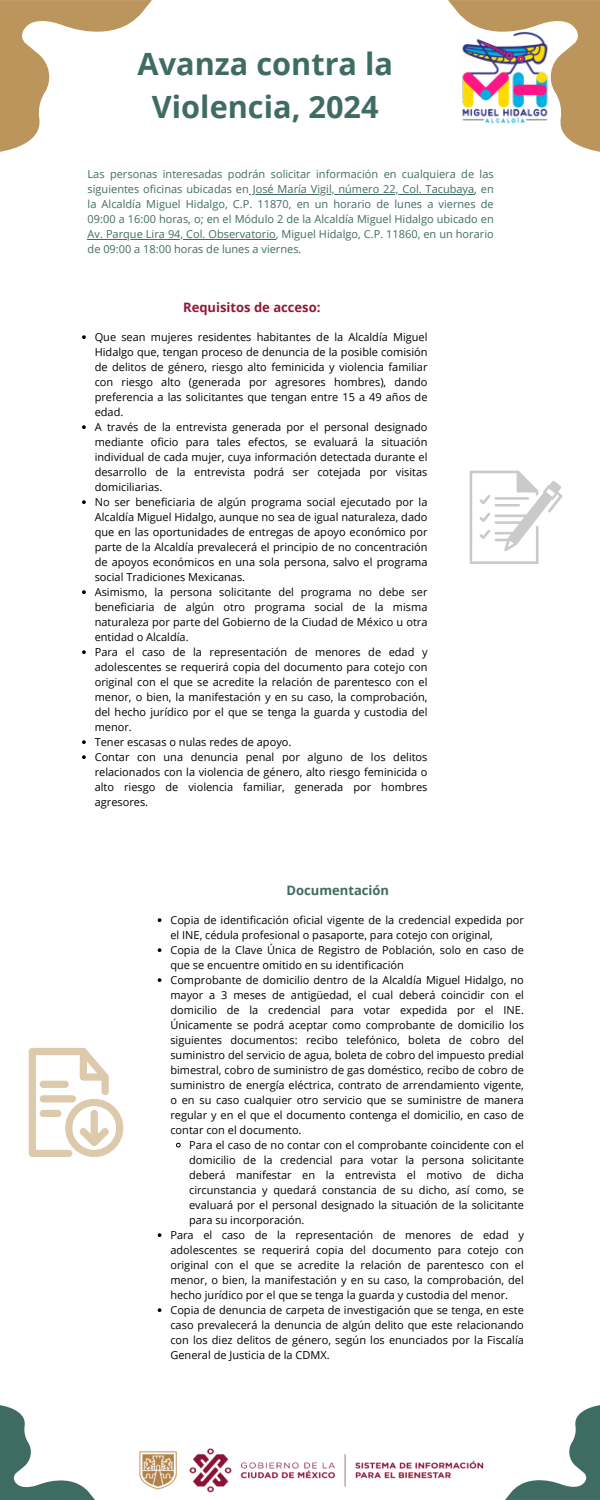
<style>
.page{position:relative;width:600px;height:1500px;background:#fff}
.page>*{position:absolute;margin:0;border:0;box-sizing:border-box;transform-origin:0 0}
.t1{font:700 30.7px/42.4px "Open Sans";color:#3f6c62;text-align:center}
.t2{font:700 13px "Open Sans";color:#8e1a37}
.t3{font:700 13px "Open Sans";color:#3f6c62}
.t4{font:11px/15px "Open Sans";color:#000;text-align:justify}
.t5{font:11px/15px "Open Sans";color:#3f6c62}
</style>
<div class="page">
<img style="left:139px;top:1448px;width:345px;height:45px">
<svg style="left:448px;top:0;width:152px;height:152px"></svg>
<svg style="left:470px;top:471px;width:93px;height:93px"></svg>
<svg style="left:0;top:1405px;width:95px;height:95px"></svg>
<svg style="left:505px;top:1405px;width:95px;height:95px"></svg>
<svg style="left:0;top:0;width:152px;height:152px"></svg>
<img style="left:459px;top:32px;width:92px;height:92px">
<svg style="left:82px;top:335px;width:4px;height:4px"></svg>
<svg style="left:82px;top:425px;width:4px;height:4px"></svg>
<svg style="left:82px;top:500px;width:4px;height:4px"></svg>
<svg style="left:82px;top:590px;width:4px;height:4px"></svg>
<svg style="left:82px;top:650px;width:4px;height:4px"></svg>
<svg style="left:82px;top:740px;width:4px;height:4px"></svg>
<svg style="left:82px;top:755px;width:4px;height:4px"></svg>
<svg style="left:29px;top:1048px;width:94px;height:109px"></svg>
<hr style="left:249px;top:194px;width:225px;height:1px;background:#3f6c62">
<hr style="left:88px;top:239px;width:188px;height:1px;background:#3f6c62">
<svg style="left:158px;top:918px;width:3px;height:4px"></svg>
<svg style="left:158px;top:948px;width:3px;height:4px"></svg>
<svg style="left:158px;top:978px;width:3px;height:4px"></svg>
<svg style="left:176px;top:1142px;width:5px;height:6px"></svg>
<svg style="left:158px;top:1233px;width:3px;height:4px"></svg>
<svg style="left:158px;top:1308px;width:3px;height:4px"></svg>
<p class="t1" style="left:138px;top:42px;width:257px">Avanza contra la<br>Violencia, 2024</p>
<p class="t5" style="left:88px;top:166px;width:408px">Las personas interesadas podrán solicitar información en cualquiera de las siguientes oficinas ubicadas en José María Vigil, número 22, Col. Tacubaya, en</p>
<p class="t5" style="left:88px;top:196px;width:408px">la Alcaldía Miguel Hidalgo, C.P. 11870, en un horario de lunes a viernes de<br>09:00 a 16:00 horas, o; en el Módulo 2 de la Alcaldía Miguel Hidalgo ubicado en</p>
<p class="t5" style="left:88px;top:226px;width:408px">Av. Parque Lira 94, Col. Observatorio, Miguel Hidalgo, C.P. 11860, en un horario de 09:00 a 18:00 horas de lunes a viernes.</p>
<p class="t2" style="left:183px;top:298px;width:139px">Requisitos de acceso:</p>
<p class="t4" style="left:95px;top:330px;width:334px">Que sean mujeres residentes habitantes de la Alcaldía Miguel Hidalgo que, tengan proceso de denuncia de la posible comisión de delitos de género, riesgo alto feminicida y violencia familiar con riesgo alto (generada por agresores hombres), dando preferencia a las solicitantes que tengan entre 15 a 49 años de edad.</p>
<h2 class="t4" style="left:95px;top:420px;width:334px">A través de la entrevista generada por el personal designado mediante oficio para tales efectos, se evaluará la situación individual de cada mujer, cuya información detectada durante el desarrollo de la entrevista podrá ser cotejada por visitas domiciliarias.</h2>
<p class="t4" style="left:95px;top:495px;width:334px">No ser beneficiaria de algún programa social ejecutado por la Alcaldía Miguel Hidalgo, aunque no sea de igual naturaleza, dado que en las oportunidades de entregas de apoyo económico por parte de la Alcaldía prevalecerá el principio de no concentración de apoyos económicos en una sola persona, salvo el programa social Tradiciones Mexicanas.</p>
<p class="t4" style="left:95px;top:585px;width:334px">Asimismo, la persona solicitante del programa no debe ser beneficiaria de algún otro programa social de la misma naturaleza por parte del Gobierno de la Ciudad de México u otra entidad o Alcaldía.</p>
<p class="t4" style="left:95px;top:645px;width:334px">Para el caso de la representación de menores de edad y adolescentes se requerirá copia del documento para cotejo con original con el que se acredite la relación de parentesco con el menor, o bien, la manifestación y en su caso, la comprobación, del hecho jurídico por el que se tenga la guarda y custodia del menor.</p>
<p class="t4" style="left:95px;top:735px;width:198px">Tener escasas o nulas redes de apoyo.</p>
<p class="t4" style="left:95px;top:750px;width:334px">Contar con una denuncia penal por alguno de los delitos relacionados con la violencia de género, alto riesgo feminicida o alto riesgo de violencia familiar, generada por hombres agresores.</p>
<p class="t3" style="left:287px;top:881px;width:104px">Documentación</p>
<h2 class="t4" style="left:170px;top:913px;width:355px">Copia de identificación oficial vigente de la credencial expedida por el INE, cédula profesional o pasaporte, para cotejo con original,</h2>
<p class="t4" style="left:170px;top:943px;width:355px">Copia de la Clave Única de Registro de Población, solo en caso de que se encuentre omitido en su identificación</p>
<p class="t4" style="left:170px;top:973px;width:355px">Comprobante de domicilio dentro de la Alcaldía Miguel Hidalgo, no mayor a 3 meses de antigüedad, el cual deberá coincidir con el domicilio de la credencial para votar expedida por el INE.<br>Únicamente se podrá aceptar como comprobante de domicilio los siguientes documentos: recibo telefónico, boleta de cobro del suministro del servicio de agua, boleta de cobro del impuesto predial bimestral, cobro de suministro de gas doméstico, recibo de cobro de suministro de energía eléctrica, contrato de arrendamiento vigente, o en su caso cualquier otro servicio que se suministre de manera regular y en el que el documento contenga el domicilio, en caso de contar con el documento.</p>
<p class="t4" style="left:189px;top:1138px;width:336px">Para el caso de no contar con el comprobante coincidente con el domicilio de la credencial para votar la persona solicitante deberá manifestar en la entrevista el motivo de dicha circunstancia y quedará constancia de su dicho, así como, se evaluará por el personal designado la situación de la solicitante para su incorporación.</p>
<p class="t4" style="left:170px;top:1228px;width:355px">Para el caso de la representación de menores de edad y adolescentes se requerirá copia del documento para cotejo con original con el que se acredite la relación de parentesco con el menor, o bien, la manifestación y en su caso, la comprobación, del hecho jurídico por el que se tenga la guarda y custodia del menor.</p>
<p class="t4" style="left:170px;top:1303px;width:355px">Copia de denuncia de carpeta de investigación que se tenga, en este caso prevalecerá la denuncia de algún delito que este relacionando con los diez delitos de género, según los enunciados por la Fiscalía General de Justicia de la CDMX.</p>
</div>
